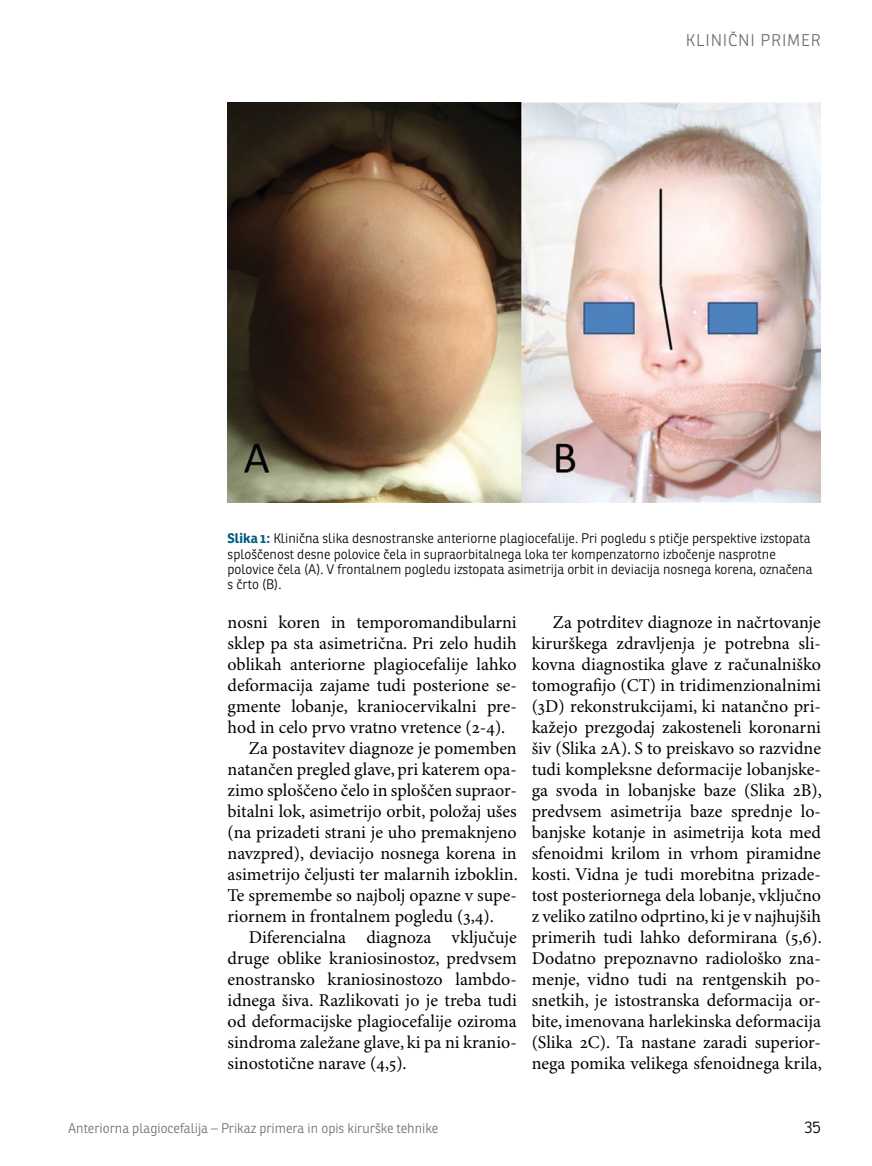
<style>
.page{position:relative;width:872px;height:1166px;background:#fff}
.page>*{position:absolute;margin:0;border:0;box-sizing:border-box;transform-origin:0 0}
.t1{font:18px/21px "Minion Pro";color:#000;text-align:justify}
.t2{font:300 16.5px "Ronnia";letter-spacing:.05em;color:#6d6e71}
.t3{font:300 16.5px "Ronnia";color:#000}
.t4{font:300 13.5px/15px "Ronnia";color:#000}
.t5{font:300 13.5px "Ronnia";color:#6d6e71}
.s1{font-weight:700;color:#005b7f}
</style>
<div class="page">
<img style="left:227px;top:102px;width:594px;height:400px">
<p class="t2" style="left:686px;top:30px;width:136px">Klin ičn i primer</p>
<p class="t4" style="left:227px;top:531px;width:586px"><span class="s1">Slika 1:</span> Klinična slika desnostranske anteriorne plagiocefalije. Pri pogledu s ptičje perspektive izstopata sploščenost desne polovice čela in supraorbitalnega loka ter kompenzatorno izbočenje nasprotne polovice čela (A). V frontalnem pogledu izstopata asimetrija orbit in deviacija nosnega korena, označena s črto (B).</p>
<p class="t1" style="left:227px;top:612px;width:291px">nosni koren in temporomandibularni</p>
<p class="t1" style="left:227px;top:633px;width:291px">sklep pa sta asimetrična. Pri zelo hudih</p>
<p class="t1" style="left:227px;top:654px;width:291px">oblikah anteriorne plagiocefalije lahko</p>
<p class="t1" style="left:227px;top:675px;width:291px">deformacija zajame tudi posterione se-</p>
<p class="t1" style="left:227px;top:696px;width:291px">gmente lobanje, kraniocervikalni pre-</p>
<p class="t1" style="left:227px;top:717px;width:279px">hod in celo prvo vratno vretence (2-4).</p>
<p class="t1" style="left:249px;top:738px;width:269px">Za postavitev diagnoze je pomemben</p>
<p class="t1" style="left:227px;top:759px;width:291px">natančen pregled glave, pri katerem opa-</p>
<p class="t1" style="left:227px;top:780px;width:291px">zimo sploščeno čelo in sploščen supraor-</p>
<p class="t1" style="left:227px;top:801px;width:291px">bitalni lok, asimetrijo orbit, položaj ušes</p>
<p class="t1" style="left:227px;top:822px;width:291px">(na prizadeti strani je uho premaknjeno</p>
<p class="t1" style="left:227px;top:843px;width:291px">navzpred), deviacijo nosnega korena in</p>
<p class="t1" style="left:227px;top:864px;width:292px">asimetrijo čeljusti ter malarnih izboklin.</p>
<p class="t1" style="left:227px;top:885px;width:291px">Te spremembe so najbolj opazne v supe-</p>
<p class="t1" style="left:227px;top:906px;width:268px">riornem in frontalnem pogledu (3,4).</p>
<p class="t1" style="left:249px;top:927px;width:269px">Diferencialna diagnoza vključuje</p>
<p class="t1" style="left:227px;top:948px;width:291px">druge oblike kraniosinostoz, predvsem</p>
<p class="t1" style="left:227px;top:969px;width:291px">enostransko kraniosinostozo lambdo-</p>
<p class="t1" style="left:227px;top:990px;width:291px">idnega šiva. Razlikovati jo je treba tudi</p>
<p class="t1" style="left:227px;top:1011px;width:291px">od deformacijske plagiocefalije oziroma</p>
<p class="t1" style="left:227px;top:1032px;width:291px">sindroma zaležane glave, ki pa ni kranio-</p>
<p class="t1" style="left:227px;top:1053px;width:181px">sinostotične narave (4,5).</p>
<p class="t1" style="left:532px;top:612px;width:292px;text-indent:21px">Za potrditev diagnoze in načrtovanje kirurškega zdravljenja je potrebna sli&shy;kovna diagnostika glave z računalniško tomografijo (CT) in tridimenzionalnimi (3D) rekonstrukcijami, ki natančno pri&shy;kažejo prezgodaj zakosteneli koronarni šiv (Slika 2A). S to preiskavo so razvidne tudi kompleksne deformacije lobanjske&shy;ga svoda in lobanjske baze (Slika 2B), predvsem asimetrija baze sprednje lo&shy;banjske kotanje in asimetrija kota med sfenoidmi krilom in vrhom piramidne kosti. Vidna je tudi morebitna prizade&shy;tost posteriornega dela lobanje, vključno z veliko zatilno odprtino, ki je v najhujših primerih tudi lahko deformirana (5,6).<br>Dodatno prepoznavno radiološko zna&shy;menje, vidno tudi na rentgenskih po&shy;snetkih, je istostranska deformacija or&shy;bite, imenovana harlekinska deformacija (Slika 2C). Ta nastane zaradi superior&shy;nega pomika velikega sfenoidnega krila,</p>
<p class="t5" style="left:68px;top:1119px;width:371px">Anteriorna plagiocefalija – Prikaz primera in opis kirurške tehnike</p>
<p class="t3" style="left:804px;top:1116px;width:18px">35</p>
</div>
